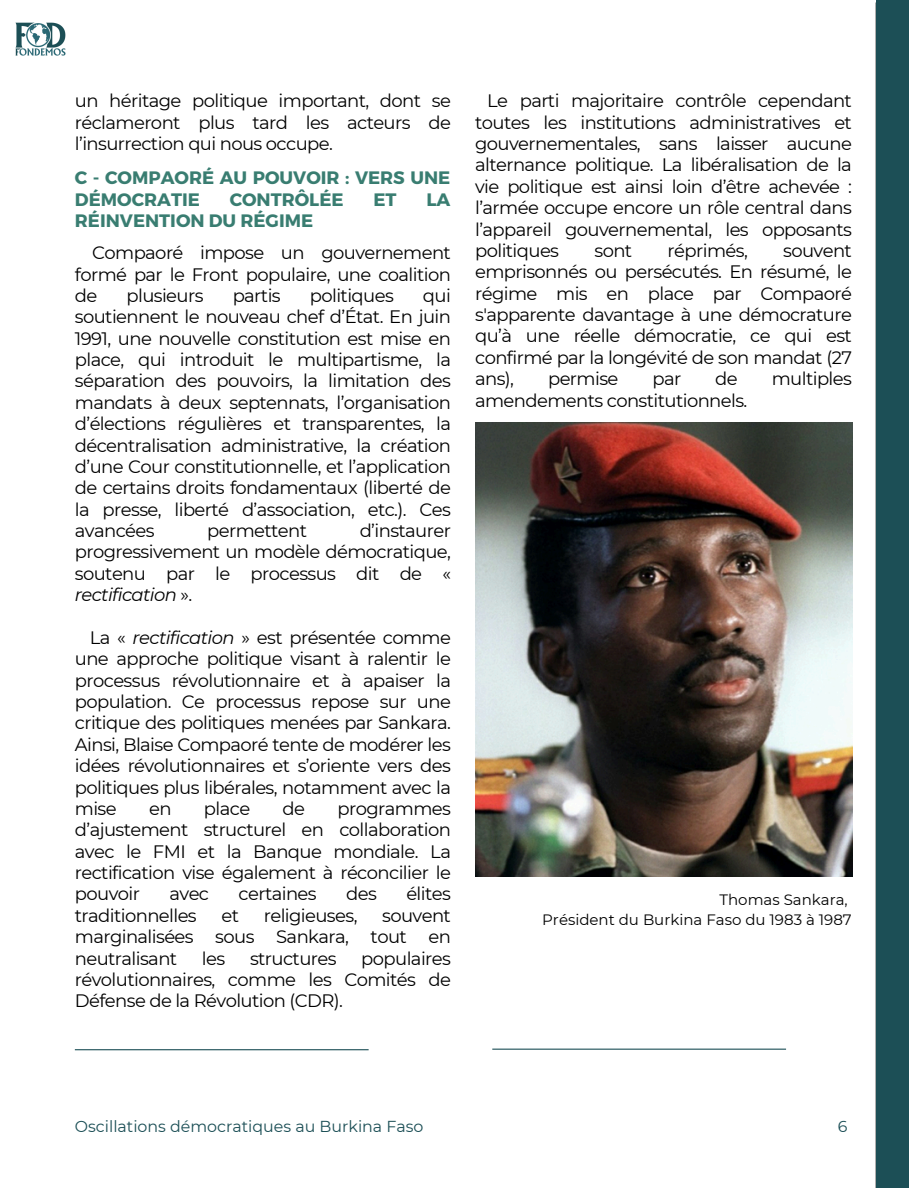
<style>
.page{position:relative;width:918px;height:1188px;background:#fff}
.page>*{position:absolute;margin:0;border:0;box-sizing:border-box;transform-origin:0 0}
.t1{font:18px/21.3px "Montserrat";letter-spacing:-.035em;color:#000;text-align:justify}
.t2{font:700 18px/21.3px "Montserrat";color:#397d71}
.t3{font:15.9px "Montserrat";color:#1c4f56}
.t4{font:15px "Montserrat";color:#000}
.s1{font-style:italic}
</style>
<div class="page">
<div style="left:876px;top:0;width:33px;height:1188px;background:#1c4f56"></div>
<hr style="left:75px;top:1049px;width:294px;height:1px;background:#1c4f56">
<hr style="left:492px;top:1049px;width:294px;height:1px;background:#1c4f56">
<img style="left:15px;top:22px;width:51px;height:34px">
<img style="left:475px;top:423px;width:377px;height:453px">
<h2 class="t1" style="left:75px;top:90px;width:378px">un héritage politique important, dont se réclameront plus tard les acteurs de l’insurrection qui nous occupe.</h2>
<p class="t1" style="left:475px;top:90px;width:378px;text-indent:12px">Le parti majoritaire contrôle cependant toutes les institutions administratives et gouvernementales, sans laisser aucune alternance politique. La libéralisation de la vie politique est ainsi loin d’être achevée : l’armée occupe encore un rôle central dans l’appareil gouvernemental, les opposants politiques</p>
<h2 class="t2" style="left:75px;top:166px;width:377px">C - COMPAORÉ AU POUVOIR : VERS UNE<br>DÉMOCRATIE</h2>
<h2 class="t2" style="left:230px;top:188px;width:115px">CONTRÔLÉE</h2>
<h2 class="t2" style="left:373px;top:188px;width:25px">ET</h2>
<h2 class="t2" style="left:426px;top:188px;width:25px">LA</h2>
<h2 class="t2" style="left:75px;top:209px;width:240px">RÉINVENTION DU RÉGIME</h2>
<p class="t1" style="left:594px;top:240px;width:39px">sont</p>
<p class="t1" style="left:668px;top:240px;width:82px">réprimés,</p>
<p class="t1" style="left:475px;top:240px;width:378px;text-indent:308px">souvent emprisonnés ou persécutés. En résumé, le régime mis en place par Compaoré s'apparente davantage à une démocrature qu’à une réelle démocratie, ce qui est confirmé par la longévité de son mandat (27 ans),</p>
<p class="t1" style="left:75px;top:242px;width:378px;text-indent:17px">Compaoré impose un gouvernement formé par le Front populaire, une coalition de</p>
<p class="t1" style="left:75px;top:285px;width:378px;text-indent:348px">qui soutiennent le nouveau chef d’État. En juin 1991, une nouvelle constitution est mise en place, qui introduit le multipartisme, la séparation des pouvoirs, la limitation des mandats à deux septennats, l’organisation d’élections régulières et transparentes, la décentralisation administrative, la création d’une Cour constitutionnelle, et l’application de certains droits fondamentaux (liberté de la presse, liberté d’association, etc.). Ces avancées</p>
<p class="t1" style="left:126px;top:285px;width:79px">plusieurs</p>
<p class="t1" style="left:233px;top:285px;width:50px">partis</p>
<p class="t1" style="left:310px;top:285px;width:85px">politiques</p>
<p class="t1" style="left:548px;top:368px;width:72px">permise</p>
<p class="t1" style="left:652px;top:368px;width:30px">par</p>
<p class="t1" style="left:715px;top:368px;width:24px">de</p>
<p class="t1" style="left:772px;top:368px;width:82px">multiples</p>
<p class="t1" style="left:475px;top:389px;width:274px">amendements constitutionnels.</p>
<p class="t1" style="left:75px;top:520px;width:378px;text-indent:285px">d’instaurer progressivement un modèle démocratique, soutenu par le processus dit de « <span class="s1">rectification</span> ».</p>
<h2 class="t1" style="left:75px;top:627px;width:378px;text-indent:15px">La « <span class="s1">rectification</span> » est présentée comme une approche politique visant à ralentir le processus révolutionnaire et à apaiser la population. Ce processus repose sur une critique des politiques menées par Sankara.<br>Ainsi, Blaise Compaoré tente de modérer les idées révolutionnaires et s’oriente vers des politiques plus libérales, notamment avec la mise</h2>
<p class="t1" style="left:207px;top:520px;width:101px">permettent</p>
<h2 class="t1" style="left:149px;top:798px;width:24px">en</h2>
<h2 class="t1" style="left:204px;top:798px;width:48px">place</h2>
<h2 class="t1" style="left:283px;top:798px;width:24px">de</h2>
<h2 class="t1" style="left:75px;top:798px;width:378px;text-indent:263px">programmes d’ajustement structurel en collaboration avec le FMI et la Banque mondiale. La rectification vise également à réconcilier le pouvoir</h2>
<h2 class="t1" style="left:170px;top:883px;width:41px">avec</h2>
<h2 class="t1" style="left:239px;top:883px;width:80px">certaines</h2>
<h2 class="t1" style="left:346px;top:883px;width:32px">des</h2>
<h2 class="t1" style="left:406px;top:883px;width:46px">élites</h2>
<h2 class="t1" style="left:75px;top:905px;width:123px">traditionnelles</h2>
<h2 class="t1" style="left:221px;top:905px;width:19px">et</h2>
<h2 class="t1" style="left:264px;top:905px;width:95px">religieuses,</h2>
<p class="t4" style="left:720px;top:891px;width:130px">Thomas Sankara,</p>
<p class="t4" style="left:542px;top:911px;width:311px">Président du Burkina Faso du 1983 à 1987</p>
<h2 class="t1" style="left:75px;top:905px;width:378px;text-indent:307px">souvent marginalisées sous Sankara, tout en neutralisant</h2>
<h2 class="t1" style="left:75px;top:947px;width:378px;text-indent:286px">populaires révolutionnaires, comme les Comités de Défense de la Révolution (CDR).</h2>
<h2 class="t1" style="left:202px;top:947px;width:25px">les</h2>
<h2 class="t1" style="left:250px;top:947px;width:88px">structures</h2>
<h2 class="t3" style="left:75px;top:1117px;width:350px">Oscillations démocratiques au Burkina Faso</h2>
<h1 class="t3" style="left:838px;top:1117px;width:11px">6</h1>
</div>
